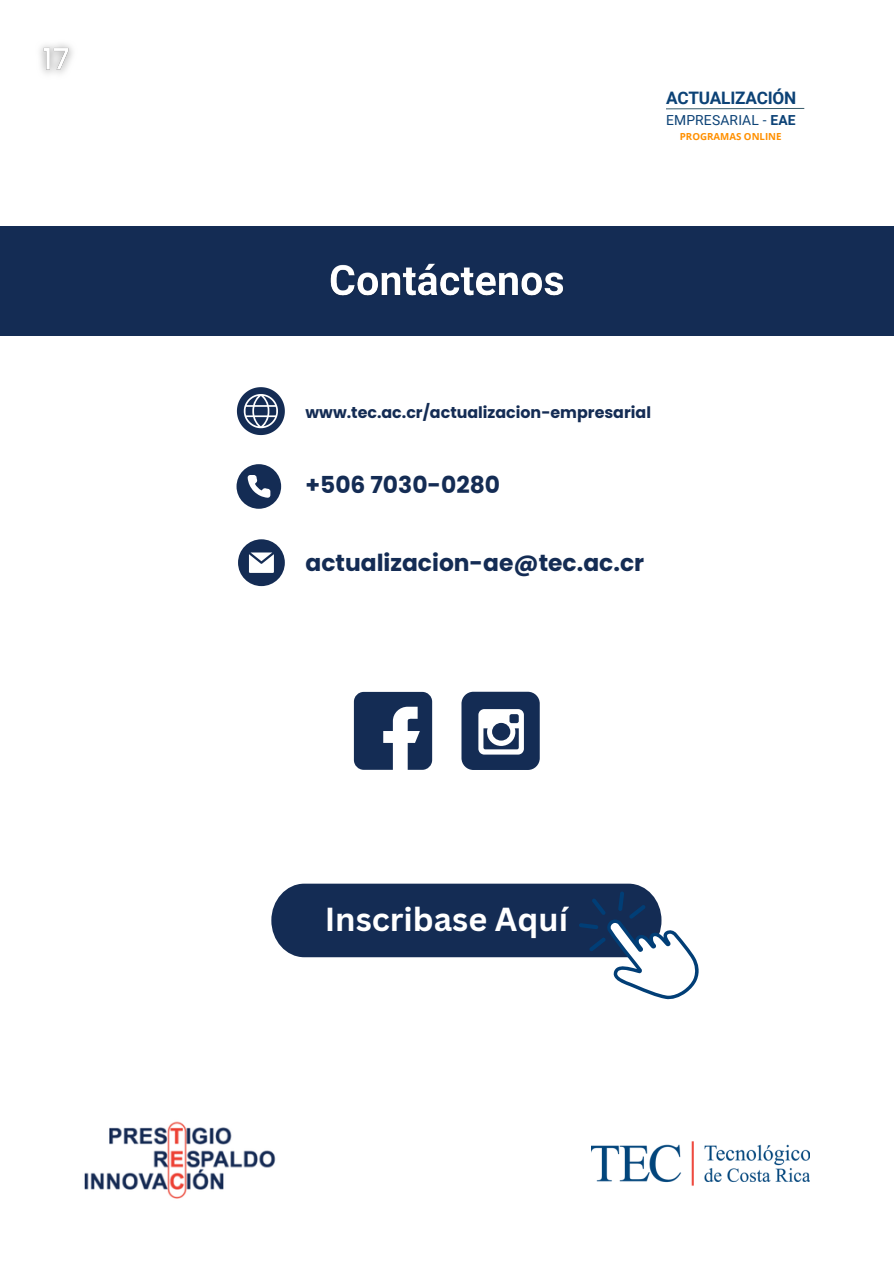
<style>
.page{position:relative;width:894px;height:1264px;background:#fff}
.page>*{position:absolute;margin:0;border:0;box-sizing:border-box;transform-origin:0 0}
.t1{font:700 32.4px "Canva Sans";color:#fff}
.t2{font:700 23.4px "Poppins";color:#142c54}
.t3{font:700 17.25px "Roboto";letter-spacing:-.015em;color:#0c4276}
.t4{font:700 15.9px "Poppins";color:#142c54}
.t5{font:13.8px "Roboto";letter-spacing:.015em;color:#0c4276}
.t6{font:700 9.75px "Open Sans";color:#ff9000}
.s1{font-weight:700}
</style>
<div class="page">
<div style="left:461px;top:691px;width:78px;height:79px;background:#142c54;border-radius:12px"></div>
<svg style="left:478px;top:709px;width:45px;height:45px"></svg>
<svg style="left:354px;top:692px;width:78px;height:77px"></svg>
<img style="left:40px;top:44px;width:33px;height:30px">
<div style="left:0;top:226px;width:893px;height:109px;background:#142c54"></div>
<img style="left:330px;top:263px;width:233px;height:33px">
<svg style="left:236px;top:464px;width:45px;height:45px"></svg>
<svg style="left:238px;top:539px;width:47px;height:47px"></svg>
<svg style="left:237px;top:387px;width:48px;height:48px"></svg>
<svg style="left:271px;top:883px;width:428px;height:116px"></svg>
<img style="left:84px;top:1121px;width:192px;height:78px">
<img style="left:591px;top:1141px;width:218px;height:45px">
<hr style="left:665px;top:108px;width:139px;height:1px;background:#365a69">
<p class="t3" style="left:665px;top:88px;width:132px">ACTUALIZACIÓN</p>
<p class="t5" style="left:665px;top:112px;width:131px">EMPRESARIAL - <span class="s1">EAE</span></p>
<p class="t6" style="left:679px;top:130px;width:103px">PROGRAMAS ONLINE</p>
<p class="t4" style="left:305px;top:401px;width:347px">www.tec.ac.cr/actualizacion-empresarial</p>
<h4 class="t2" style="left:305px;top:468px;width:196px">+506 7030-0280</h4>
<p class="t2" style="left:305px;top:546px;width:340px">actualizacion-ae@tec.ac.cr</p>
<p class="t1" style="left:324px;top:896px;width:245px">Inscribase Aquí</p>
</div>
